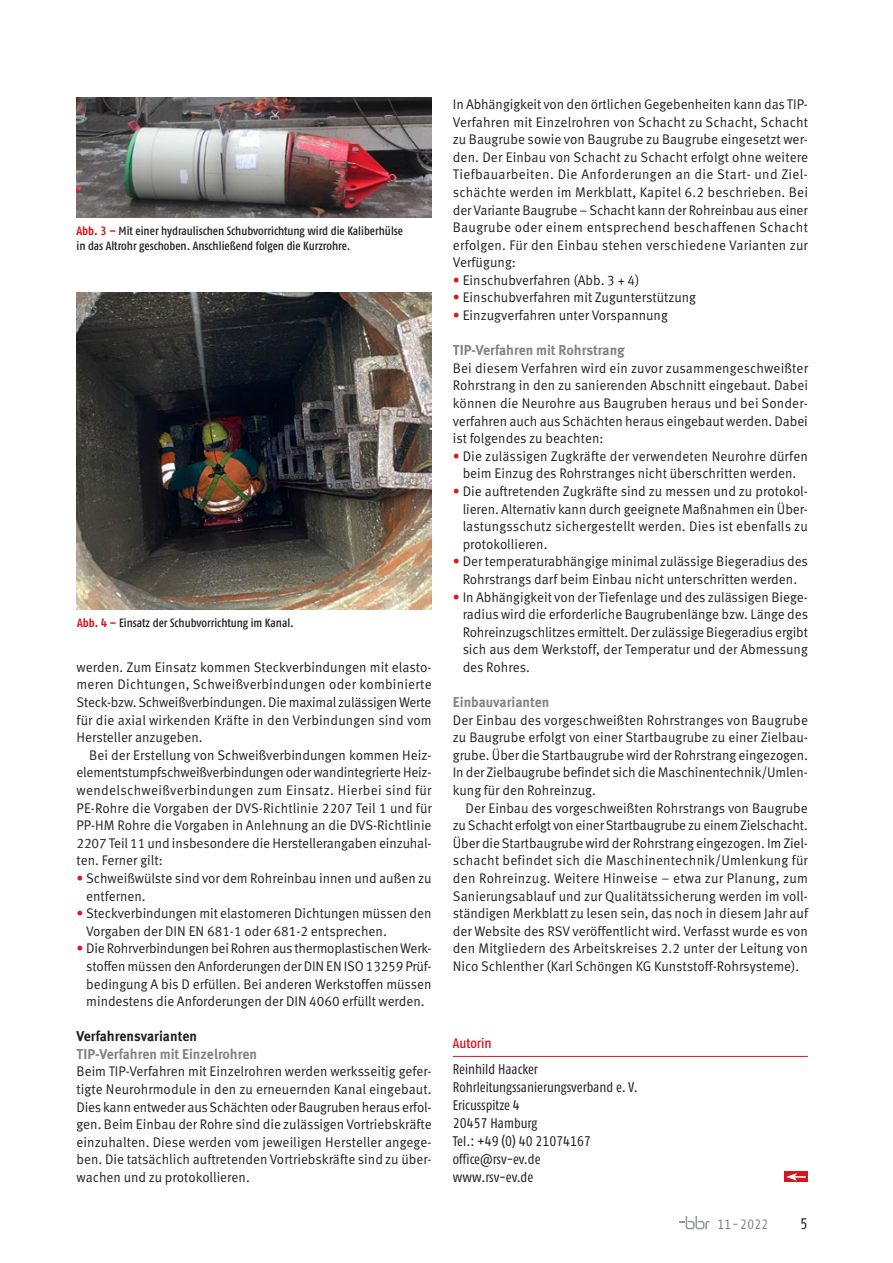
<style>
.page{position:relative;width:893px;height:1263px;background:#fff}
.page>*{position:absolute;margin:0;border:0;box-sizing:border-box;transform-origin:0 0}
.t1{font:condensed 15.3px "Fago OT";color:#231f20}
.t2{font:700 14.25px "Meta OT";color:#808285;scale:.96 1}
.t3{font:700 14.25px "Meta OT";color:#231f20;scale:.96 1}
.t4{font:13.95px/17.5px "Meta OT Norm";color:#231f20;text-align:justify;scale:.96 1}
.t5{font:condensed 13.95px/18px "Fago OT";color:#231f20}
.t6{font:500 condensed 13.95px "Fago OT";letter-spacing:-.005em;color:#d7171f}
.t7{font:condensed 13.5px "Fago OT";letter-spacing:.03em;color:#808285}
.t8{font:500 condensed 12px/15px "Fago OT";letter-spacing:-.005em;color:#231f20}
.s1{font-weight:700;color:#d7171f}
.s2{color:#d7171f}
</style>
<div class="page">
<svg style="left:679px;top:1216px;width:31px;height:13px"></svg>
<hr style="left:453px;top:1056px;width:355px;height:1px;background:#d7171f">
<div style="left:784px;top:1171px;width:24px;height:11px;background:#d7171f"></div>
<svg style="left:786px;top:1173px;width:20px;height:8px"></svg>
<img style="left:77px;top:98px;width:355px;height:119px">
<img style="left:77px;top:292px;width:355px;height:318px">
<p class="t8" style="left:77px;top:223px;width:328px"><span class="s1">Abb. 3 –</span> Mit einer hydraulischen Schubvorrichtung wird die Kaliberhülse in das Altrohr geschoben. Anschließend folgen die Kurzrohre.</p>
<p class="t8" style="left:77px;top:615px;width:218px"><span class="s1">Abb. 4 –</span> Einsatz der Schubvorrichtung im Kanal.</p>
<p class="t4" style="left:77px;top:659px;width:372px">werden. Zum Einsatz kommen Steckverbindungen mit elasto&shy;meren Dichtungen, Schweißverbindungen oder kombinierte Steck-bzw. Schweißverbindungen. Die maximal zulässigen Werte für die axial wirkenden Kräfte in den Verbindungen sind vom Hersteller anzugeben.</p>
<p class="t4" style="left:77px;top:746px;width:372px;text-indent:13px">Bei der Erstellung von Schweißverbindungen kommen Heiz&shy;elementstumpfschweißverbindungen oder wandintegrierte Heiz&shy;wendelschweißverbindungen zum Einsatz. Hierbei sind für PE-Rohre die Vorgaben der DVS-Richtlinie 2207 Teil 1 und für PP-HM Rohre die Vorgaben in Anlehnung an die DVS-Richtlinie 2207 Teil 11 und insbesondere die Herstellerangaben einzuhal&shy;ten. Ferner gilt:</p>
<p class="t4" style="left:86px;top:870px;width:361px;text-indent:-10px"><span class="s2">•</span> Schweißwülste sind vor dem Rohreinbau innen und außen zu entfernen.</p>
<p class="t4" style="left:86px;top:905px;width:361px;text-indent:-10px"><span class="s2">•</span> Steckverbindungen mit elastomeren Dichtungen müssen den<br>Vorgaben der DIN EN 681-1 oder 681-2 entsprechen.</p>
<p class="t4" style="left:86px;top:940px;width:361px;text-indent:-10px"><span class="s2">•</span> Die Rohrverbindungen bei Rohren aus thermoplastischen Werk&shy;stoffen müssen den Anforderungen der DIN EN ISO 13259 Prüf&shy;bedingung A bis D erfüllen. Bei anderen Werkstoffen müssen mindestens die Anforderungen der DIN 4060 erfüllt werden.</p>
<p class="t3" style="left:77px;top:1028px;width:127px">Verfahrensvarianten</p>
<p class="t2" style="left:77px;top:1045px;width:190px">TIP-Verfahren mit Einzelrohren</p>
<p class="t4" style="left:77px;top:1063px;width:372px">Beim TIP-Verfahren mit Einzelrohren werden werksseitig gefer&shy;tigte Neurohrmodule in den zu erneuernden Kanal eingebaut.<br>Dies kann entweder aus Schächten oder Baugruben heraus erfol&shy;gen. Beim Einbau der Rohre sind die zulässigen Vortriebskräfte einzuhalten. Diese werden vom jeweiligen Hersteller angege&shy;ben. Die tatsächlich auftretenden Vortriebskräfte sind zu über&shy;wachen und zu protokollieren.</p>
<p class="t4" style="left:453px;top:96px;width:372px;text-align:left">In Abhängigkeit von den örtlichen Gegebenheiten kann das TIP-Verfahren mit Einzelrohren von Schacht zu Schacht, Schacht zu Baugrube sowie von Baugrube zu Baugrube eingesetzt wer&shy;den. Der Einbau von Schacht zu Schacht erfolgt ohne weitere Tiefbauarbeiten. Die Anforderungen an die Start- und Ziel&shy;schächte werden im Merkblatt, Kapitel 6.2 beschrieben. Bei der Variante Baugrube – Schacht kann der Rohreinbau aus einer Baugrube oder einem entsprechend beschaffenen Schacht erfolgen. Für den Einbau stehen verschiedene Varianten zur Verfügung:</p>
<p class="t4" style="left:453px;top:272px;width:196px"><span class="s2">•</span> Einschubverfahren (Abb. 3 + 4)</p>
<p class="t4" style="left:453px;top:289px;width:255px"><span class="s2">•</span> Einschubverfahren mit Zugunterstützung</p>
<p class="t4" style="left:453px;top:307px;width:225px"><span class="s2">•</span> Einzugverfahren unter Vorspannung</p>
<p class="t2" style="left:453px;top:342px;width:181px">TIP-Verfahren mit Rohrstrang</p>
<p class="t4" style="left:453px;top:360px;width:371px">Bei diesem Verfahren wird ein zuvor zusammengeschweißter Rohrstrang in den zu sanierenden Abschnitt eingebaut. Dabei können die Neurohre aus Baugruben heraus und bei Sonder&shy;verfahren auch aus Schächten heraus eingebaut werden. Dabei ist folgendes zu beachten:</p>
<p class="t4" style="left:453px;top:447px;width:371px;text-align:center"><span class="s2">•</span> Die zulässigen Zugkräfte der verwendeten Neurohre dürfen beim Einzug des Rohrstranges nicht überschritten werden.</p>
<p class="t4" style="left:463px;top:483px;width:361px;text-indent:-10px"><span class="s2">•</span> Die auftretenden Zugkräfte sind zu messen und zu protokol&shy;lieren. Alternativ kann durch geeignete Maßnahmen ein Über&shy;lastungsschutz sichergestellt werden. Dies ist ebenfalls zu protokollieren.</p>
<p class="t4" style="left:453px;top:553px;width:371px;text-align:center"><span class="s2">•</span> Der temperaturabhängige minimal zulässige Biegeradius des<br>Rohrstrangs darf beim Einbau nicht unterschritten werden.</p>
<p class="t4" style="left:463px;top:588px;width:361px;text-indent:-10px"><span class="s2">•</span> In Abhängigkeit von der Tiefenlage und des zulässigen Biege&shy;radius wird die erforderliche Baugrubenlänge bzw. Länge des Rohreinzugschlitzes ermittelt. Der zulässige Biegeradius ergibt sich aus dem Werkstoff, der Temperatur und der Abmessung des Rohres.</p>
<p class="t2" style="left:453px;top:694px;width:102px">Einbauvarianten</p>
<p class="t4" style="left:453px;top:711px;width:371px">Der Einbau des vorgeschweißten Rohrstranges von Baugrube zu Baugrube erfolgt von einer Startbaugrube zu einer Zielbau&shy;grube. Über die Startbaugrube wird der Rohrstrang eingezogen.<br>In der Zielbaugrube befindet sich die Maschinentechnik/Umlen&shy;kung für den Rohreinzug.</p>
<p class="t4" style="left:453px;top:799px;width:371px;text-indent:13px">Der Einbau des vorgeschweißten Rohrstrangs von Baugrube zu Schacht erfolgt von einer Startbaugrube zu einem Zielschacht.<br>Über die Startbaugrube wird der Rohrstrang eingezogen. Im Ziel&shy;schacht befindet sich die Maschinentechnik/Umlenkung für den Rohreinzug. Weitere Hinweise – etwa zur Planung, zum Sanierungsablauf und zur Qualitätssicherung werden im voll&shy;ständigen Merkblatt zu lesen sein, das noch in diesem Jahr auf der Website des RSV veröffentlicht wird. Verfasst wurde es von den Mitgliedern des Arbeitskreises 2.2 unter der Leitung von Nico Schlenther (Karl Schöngen KG Kunststoff-Rohrsysteme).</p>
<p class="t6" style="left:453px;top:1034px;width:40px">Autorin</p>
<p class="t5" style="left:453px;top:1060px;width:186px">Reinhild Haacker<br>Rohrleitungssanierungsverband e. V.<br>Ericusspitze 4<br>20457 Hamburg<br>Tel.: +49 (0) 40 21074167 office@rsv-ev.de<br>www.rsv-ev.de</p>
<p class="t7" style="left:717px;top:1216px;width:53px">11-2022</p>
<p class="t1" style="left:800px;top:1215px;width:9px">5</p>
</div>
